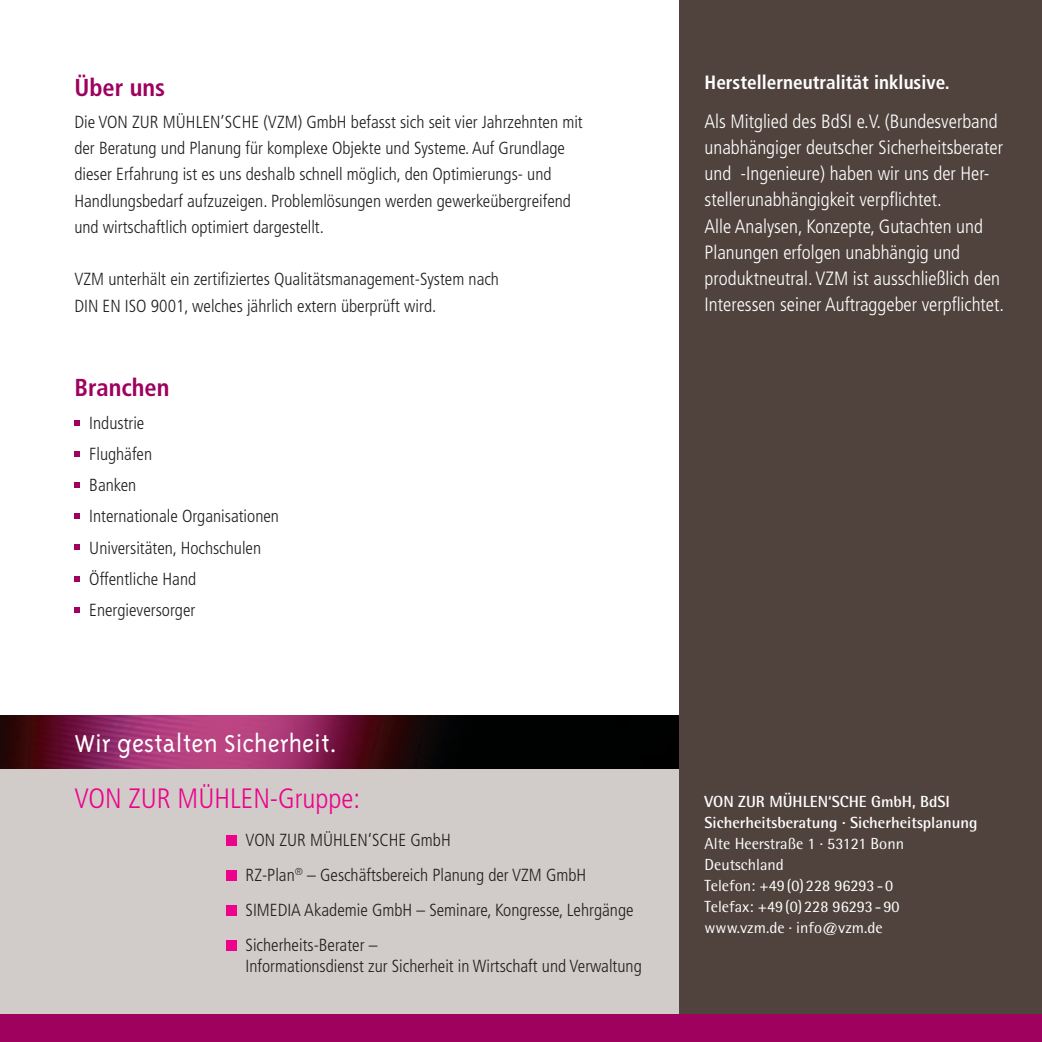
<style>
.page{position:relative;width:1042px;height:1042px;background:#fff}
.page>*{position:absolute;margin:0;border:0;box-sizing:border-box;transform-origin:0 0}
.t1{font:300 28px "Triplex";color:#fff}
.t2{font:300 condensed 28px "Frutiger LT Std";color:#ed028c}
.t3{font:700 condensed 24.5px "Frutiger LT Std";color:#9e015e}
.t4{font:300 condensed 19.25px/26.2px "Frutiger LT Std";color:#fff}
.t5{font:700 condensed 19.25px "Frutiger LT Std";color:#fff}
.t6{font:300 condensed 17.5px/31.2px "Frutiger LT Std";color:#231f20}
.t7{font:16.1px/21px "Rotis Semi Sans";color:#fff}
.t8{font:700 16.1px/21px "Rotis Semi Sans";color:#fff}
</style>
<div class="page">
<img style="left:0;top:715px;width:680px;height:54px">
<div style="left:0;top:769px;width:699px;height:253px;background:#d1ccc9"></div>
<div style="left:680px;top:0;width:362px;height:1018px;background:#50433d"></div>
<div style="left:0;top:1014px;width:1042px;height:28px;background:#9e015e"></div>
<div style="left:226px;top:835px;width:11px;height:11px;background:#ed028c"></div>
<div style="left:226px;top:870px;width:11px;height:11px;background:#ed028c"></div>
<div style="left:226px;top:905px;width:11px;height:11px;background:#ed028c"></div>
<div style="left:226px;top:940px;width:11px;height:11px;background:#ed028c"></div>
<svg style="left:74px;top:420px;width:6px;height:5px"></svg>
<svg style="left:74px;top:451px;width:6px;height:5px"></svg>
<svg style="left:74px;top:482px;width:6px;height:5px"></svg>
<svg style="left:74px;top:513px;width:6px;height:6px"></svg>
<svg style="left:74px;top:545px;width:6px;height:5px"></svg>
<svg style="left:74px;top:576px;width:6px;height:5px"></svg>
<svg style="left:74px;top:607px;width:6px;height:5px"></svg>
<h2 class="t3" style="left:74px;top:72px;width:92px">Über uns</h2>
<p class="t6" style="left:74px;top:109px;width:510px;line-height:26.2px">Die VON ZUR MÜHLEN’SCHE (VZM) GmbH befasst sich seit vier Jahrzehnten mit der Beratung und Planung für komplexe Objekte und Systeme. Auf Grundlage dieser Erfahrung ist es uns deshalb schnell möglich, den Optimierungs- und Handlungsbedarf aufzuzeigen. Problemlösungen werden gewerkeübergreifend und wirtschaftlich optimiert dargestellt.</p>
<p class="t6" style="left:74px;top:266px;width:426px;line-height:26.2px">VZM unterhält ein zertifiziertes Qualitätsmanagement-System nach<br>DIN EN ISO 9001, welches jährlich extern überprüft wird.</p>
<h2 class="t3" style="left:74px;top:373px;width:97px">Branchen</h2>
<p class="t6" style="left:89px;top:407px;width:191px">Industrie<br>Flughäfen<br>Banken<br>Internationale Organisationen<br>Universitäten, Hochschulen<br>Öffentliche Hand<br>Energieversorger</p>
<h1 class="t1" style="left:74px;top:727px;width:265px">Wir gestalten Sicherheit.</h1>
<h1 class="t2" style="left:74px;top:783px;width:287px">VON ZUR MÜHLEN-Gruppe:</h1>
<p class="t6" style="left:237px;top:825px;width:11px">von</p>
<p class="t6" style="left:279px;top:825px;width:10px">zur</p>
<p class="t6" style="left:310px;top:825px;width:23px">Mühlen</p>
<p class="t6" style="left:368px;top:825px;width:14px">‘sche</p>
<p class="t6" style="left:246px;top:823px;width:389px;line-height:35px;text-indent:165px">GmbH<br>RZ-Plan<sup>®</sup> – Geschäftsbereich Planung der VZM GmbH SIMEDIA Akademie GmbH – Seminare, Kongresse, Lehrgänge Sicherheits-Berater –</p>
<p class="t6" style="left:246px;top:951px;width:398px">Informationsdienst zur Sicherheit in Wirtschaft und Verwaltung</p>
<p class="t5" style="left:704px;top:71px;width:247px">Herstellerneutralität inklusive.</p>
<p class="t4" style="left:704px;top:108px;width:301px">Als Mitglied des BdSI e.V. (Bundesverband unabhängiger deutscher Sicherheitsberater und -Ingenieure) haben wir uns der Her&shy;stellerunabhängigkeit verpflichtet.<br>Alle Analysen, Konzepte, Gutachten und Planungen erfolgen unabhängig und produktneutral. VZM ist ausschließlich den Interessen seiner Auftraggeber verpflichtet.</p>
<p class="t8" style="left:704px;top:791px;width:274px">Von zur Mühlen‘sche GmbH, BdSI<br>Sicherheitsberatung . Sicherheitsplanung</p>
<p class="t7" style="left:704px;top:833px;width:201px">Alte Heerstraße 1 . 53121 Bonn<br>Deutschland<br>Telefon: +49(0)228 96293-0<br>Telefax: +49(0)228 96293-90 www.vzm.de . info@vzm.de</p>
</div>
